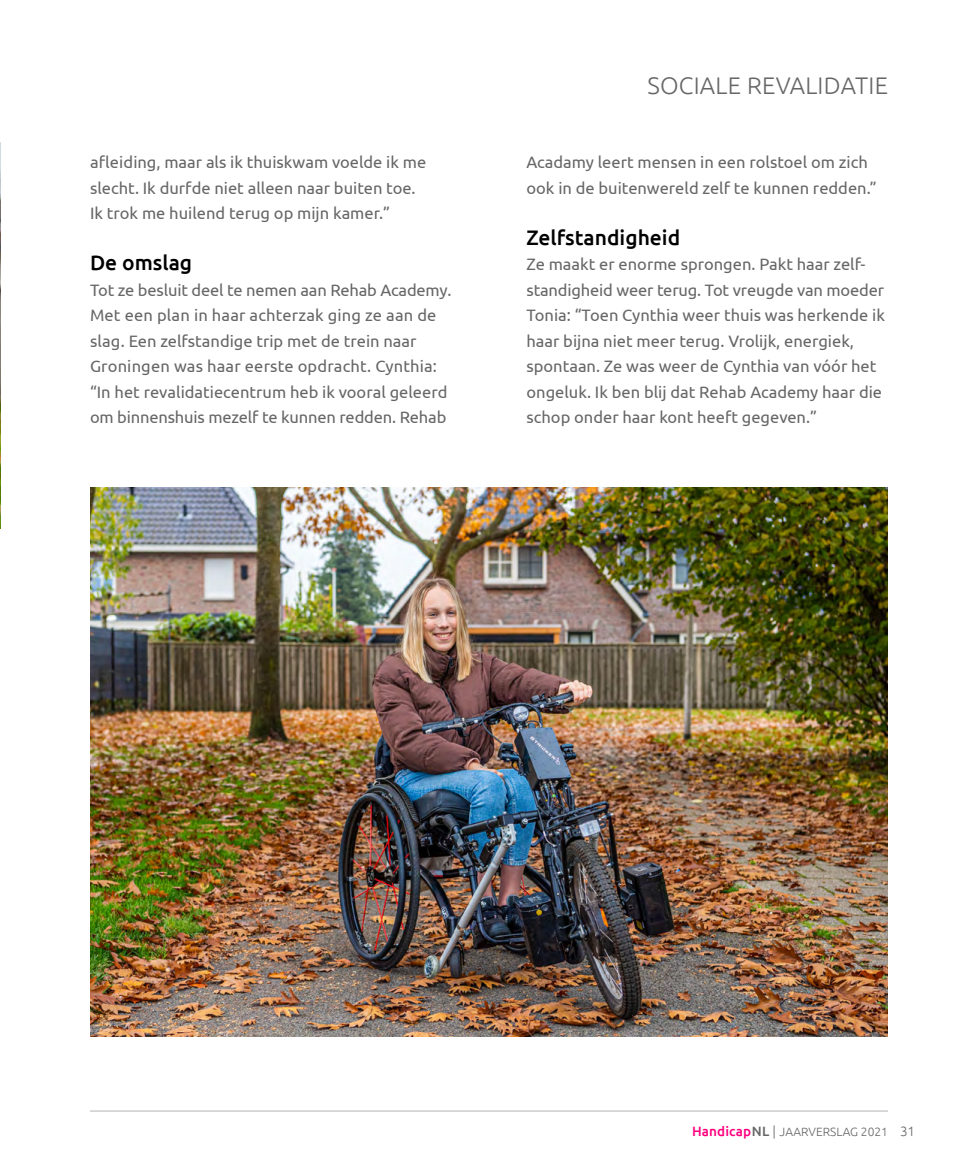
<style>
.page{position:relative;width:978px;height:1170px;background:#fff}
.page>*{position:absolute;margin:0;border:0;box-sizing:border-box;transform-origin:0 0}
.t1{font:300 24px "Ubuntu";letter-spacing:.01em;color:#666}
.t2{font:500 21px "Ubuntu";color:#000}
.t3{font:16.5px/25.5px "Ubuntu";color:#666}
.t4{font:300 12px "Ubuntu";color:#666}
.s1{font-weight:500;font-size:13.5px;color:#ff007e}
.s2{font-weight:500;font-size:13.5px}
.s3{font-size:13.5px}
</style>
<div class="page">
<hr style="left:90px;top:1110px;width:798px;height:1px;background:#b3b3b3">
<img style="left:0;top:143px;width:1px;height:386px">
<img style="left:90px;top:487px;width:798px;height:549px">
<p class="t3" style="left:90px;top:149px;width:338px">afleiding, maar als ik thuiskwam voelde ik me slecht. Ik durfde niet alleen naar buiten toe.<br>Ik trok me huilend terug op mijn kamer.”</p>
<p class="t2" style="left:90px;top:249px;width:104px">De omslag</p>
<p class="t3" style="left:90px;top:276px;width:363px">Tot ze besluit deel te nemen aan Rehab Academy.<br>Met een plan in haar achterzak ging ze aan de slag. Een zelfstandige trip met de trein naar Groningen was haar eerste opdracht. Cynthia: “In het revalidatiecentrum heb ik vooral geleerd om binnenshuis mezelf te kunnen redden. Rehab</p>
<h1 class="t1" style="left:647px;top:71px;width:242px">SOCIALE REVALIDATIE</h1>
<p class="t3" style="left:526px;top:149px;width:352px">Acadamy leert mensen in een rolstoel om zich ook in de buitenwereld zelf te kunnen redden.”</p>
<p class="t2" style="left:526px;top:224px;width:155px">Zelfstandigheid</p>
<p class="t3" style="left:526px;top:251px;width:360px">Ze maakt er enorme sprongen. Pakt haar zelf&shy;standigheid weer terug. Tot vreugde van moeder Tonia: “Toen Cynthia weer thuis was herkende ik haar bijna niet meer terug. Vrolijk, energiek, spontaan. Ze was weer de Cynthia van vóór het ongeluk. Ik ben blij dat Rehab Academy haar die schop onder haar kont heeft gegeven.”</p>
<p class="t4" style="left:692px;top:1124px;width:225px"><span class="s1">Handicap</span><span class="s2">NL</span> <span class="s3">|</span> JAARVERSLAG 2021 <span class="s3">31</span></p>
</div>
